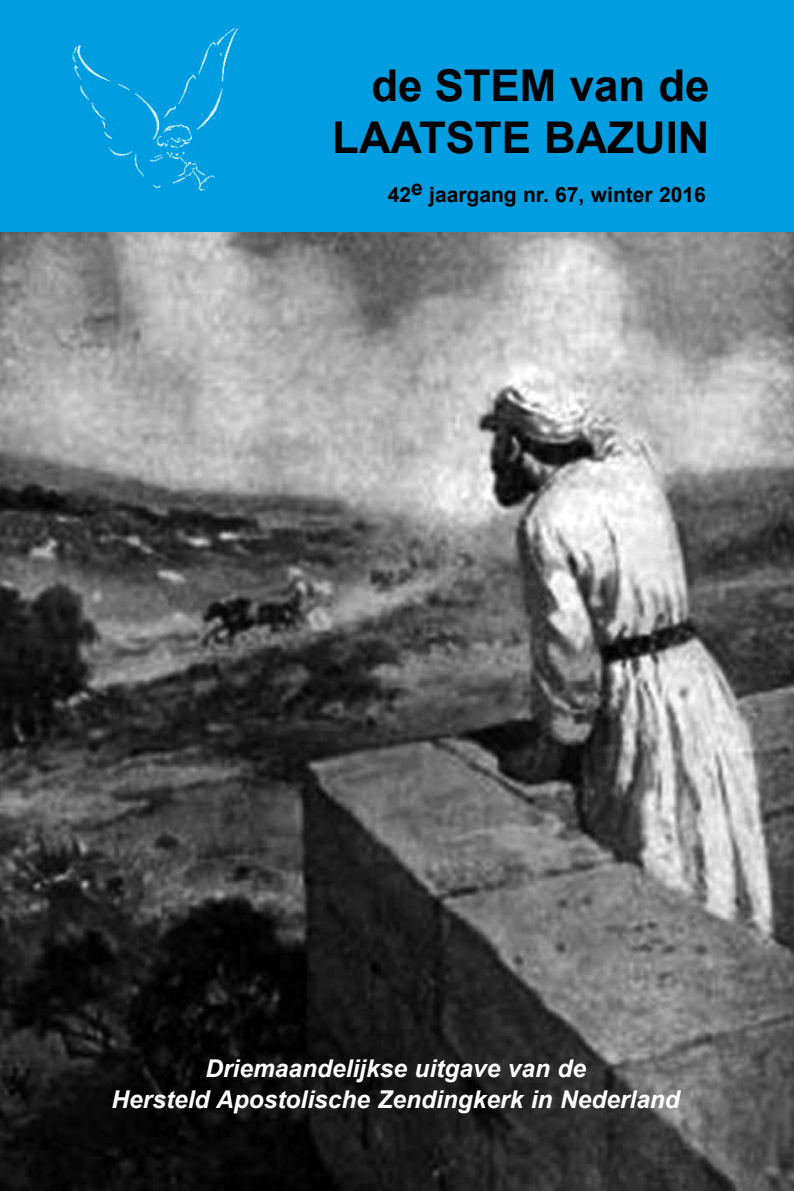
<style>
.page{position:relative;width:794px;height:1191px;background:#fff}
.page>*{position:absolute;margin:0;border:0;box-sizing:border-box;transform-origin:0 0}
.t1{font:700 43.75px/52.5px "Arial";color:#000;text-align:right}
.t2{font:italic 700 24.5px/31.5px "Arial";color:#fff;text-align:center}
.t3{font:700 21px "Arial";color:#000}
</style>
<div class="page">
<img style="left:0;top:231px;width:794px;height:960px">
<div style="left:0;top:0;width:794px;height:231px;background:#009ee0"></div>
<img style="left:72px;top:28px;width:167px;height:163px">
<h1 class="t1" style="left:332px;top:60px;width:379px">de STEM van de<br>LAATSTE BAZUIN</h1>
<p class="t3" style="left:388px;top:181px;width:320px">42e jaargang nr. 67, winter 2016</p>
<p class="t2" style="left:112px;top:1053px;width:570px">Driemaandelijkse uitgave van de<br>Hersteld Apostolische Zendingkerk in Nederland</p>
</div>
